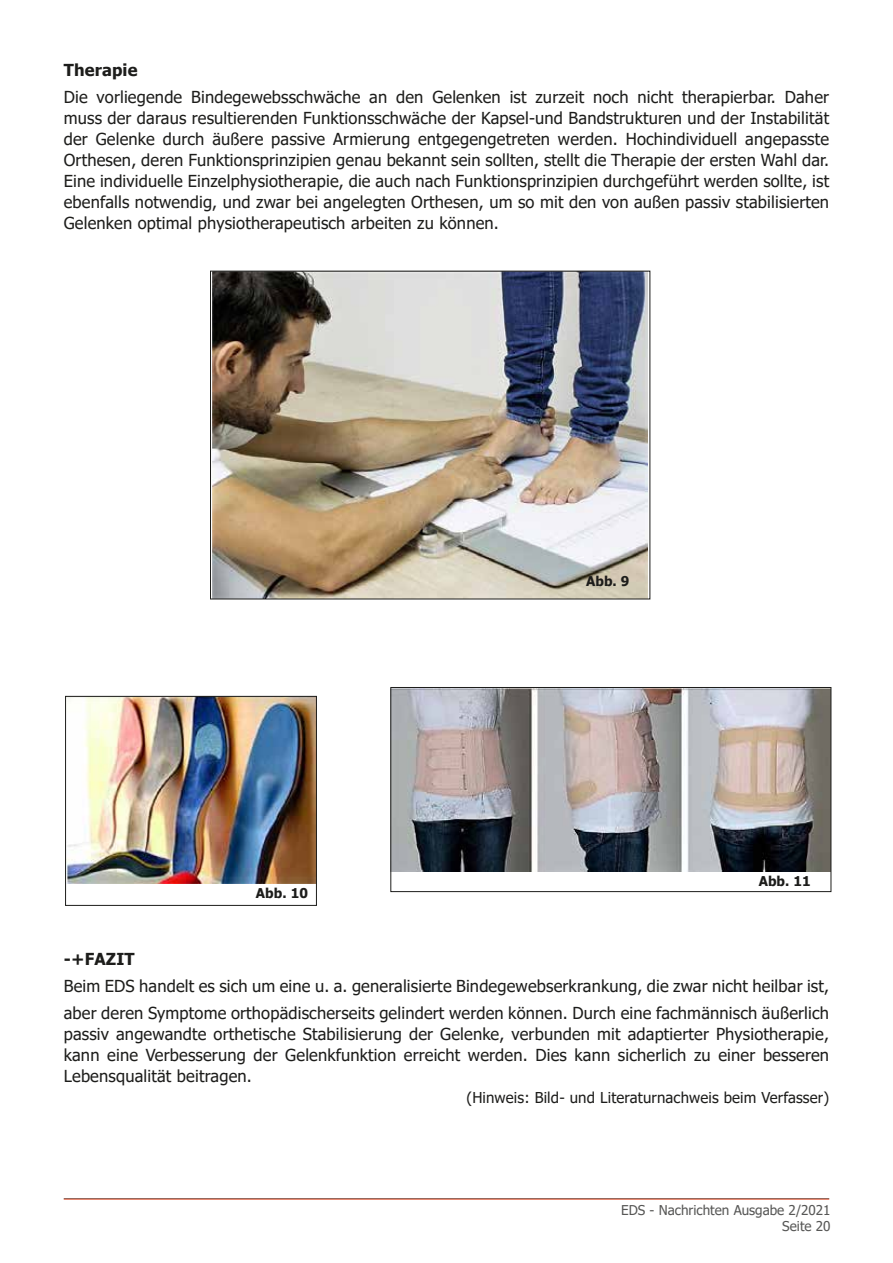
<style>
.page{position:relative;width:893px;height:1263px;background:#fff}
.page>*{position:absolute;margin:0;border:0;box-sizing:border-box;transform-origin:0 0}
.t1{font:16.5px/21px "Tahoma";letter-spacing:.01em;color:#1d1d1b;text-align:justify}
.t2{font:700 16.5px "Tahoma";letter-spacing:.01em;color:#1d1d1b}
.t3{font:15px "Tahoma";letter-spacing:.01em;color:#1d1d1b}
.t4{font:13.5px/16.2px "Tahoma";color:#575756;text-align:right}
.t5{font:700 13.5px "Tahoma";letter-spacing:.005em;color:#1d1d1b}
</style>
<div class="page">
<hr style="left:64px;top:1198px;width:765px;height:2px;background:#ed7153">
<img style="left:213px;top:273px;width:435px;height:324px">
<div style="left:210px;top:271px;width:440px;height:328px;border:1px solid #1d1d1b"></div>
<img style="left:67px;top:698px;width:248px;height:186px">
<div style="left:65px;top:696px;width:252px;height:210px;border:1px solid #1d1d1b"></div>
<img style="left:392px;top:689px;width:437px;height:182px">
<div style="left:390px;top:687px;width:441px;height:205px;border:1px solid #1d1d1b"></div>
<p class="t2" style="left:64px;top:59px;width:75px">Therapie</p>
<p class="t1" style="left:64px;top:88px;width:767px">Die vorliegende Bindegewebsschwäche an den Gelenken ist zurzeit noch nicht therapierbar. Daher muss der daraus resultierenden Funktionsschwäche der Kapsel-und Bandstrukturen und der Instabilität der Gelenke durch äußere passive Armierung entgegengetreten werden. Hochindividuell angepasste Orthesen, deren Funktionsprinzipien genau bekannt sein sollten, stellt die Therapie der ersten Wahl dar.<br>Eine individuelle Einzelphysiotherapie, die auch nach Funktionsprinzipien durchgeführt werden sollte, ist ebenfalls notwendig, und zwar bei angelegten Orthesen, um so mit den von außen passiv stabilisierten Gelenken optimal physiotherapeutisch arbeiten zu können.</p>
<p class="t5" style="left:256px;top:884px;width:54px">Abb. 10</p>
<p class="t5" style="left:586px;top:572px;width:45px">Abb. 9</p>
<p class="t5" style="left:759px;top:871px;width:54px">Abb. 11</p>
<p class="t2" style="left:64px;top:947px;width:72px">-+FAZIT</p>
<p class="t1" style="left:64px;top:973px;width:767px;line-height:27px">Beim EDS handelt es sich um eine u. a. generalisierte Bindegewebserkrankung, die zwar nicht heilbar ist, aber deren Symptome orthopädischerseits gelindert werden können. Durch eine fachmännisch äußerlich</p>
<p class="t1" style="left:64px;top:1024px;width:767px">passiv angewandte orthetische Stabilisierung der Gelenke, verbunden mit adaptierter Physiotherapie, kann eine Verbesserung der Gelenkfunktion erreicht werden. Dies kann sicherlich zu einer besseren Lebensqualität beitragen.</p>
<p class="t3" style="left:466px;top:1087px;width:364px">(Hinweis: Bild- und Literaturnachweis beim Verfasser)</p>
<p class="t4" style="left:621px;top:1202px;width:211px">EDS - Nachrichten Ausgabe 2/2021<br>Seite 20</p>
</div>
